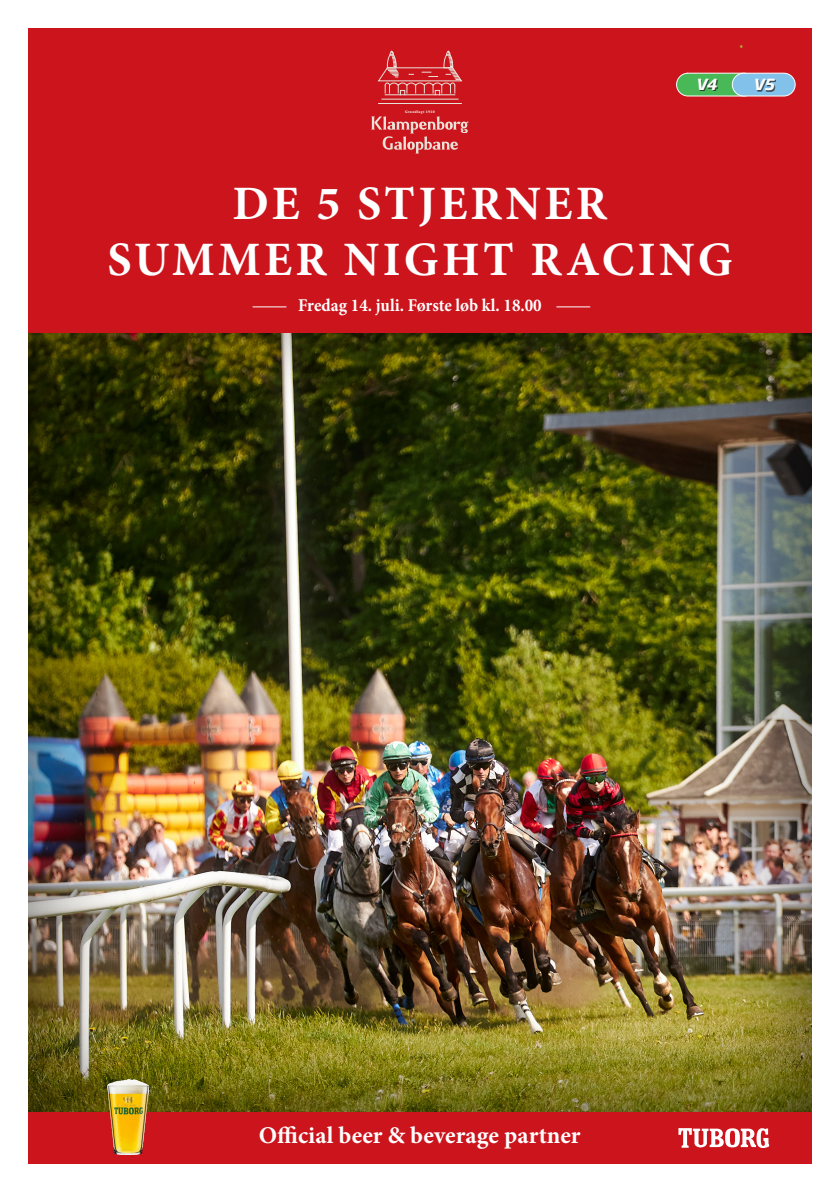
<style>
.page{position:relative;width:840px;height:1191px;background:#fff}
.page>*{position:absolute;margin:0;border:0;box-sizing:border-box;transform-origin:0 0}
.Rubrik{font:700 48px "Minion Pro";letter-spacing:.07em;color:#fff}
.t1{font:700 24px "Minion Pro";color:#fff}
.Rubrik-2{font:700 18px "Minion Pro";color:#fff;scale:.94 1}
.t2{font:italic 700 15.2px "Soho Gothic Pro";color:#fff}
.t3{font:700 4px "Spinoza Pro";letter-spacing:.08em;color:#e8e2d8}
</style>
<div class="page">
<div style="left:22px;top:294px;width:791px;height:821px;background:#231f20;opacity:.75"></div>
<div style="left:28px;top:28px;width:783px;height:305px;background:#cb141c"></div>
<div style="left:28px;top:1112px;width:783px;height:51px;background:#cb141c"></div>
<hr style="left:381px;top:99px;width:77px;height:1px;background:#e8e2d8">
<hr style="left:378px;top:103px;width:83px;height:1px;background:#e8e2d8">
<svg style="left:371px;top:116px;width:97px;height:37px"></svg>
<svg style="left:377px;top:50px;width:85px;height:45px"></svg>
<svg style="left:676px;top:72px;width:119px;height:25px"></svg>
<div style="left:755px;top:79px;width:20px;height:12px;background:#231f20;opacity:.75"></div>
<svg style="left:678px;top:1128px;width:90px;height:20px"></svg>
<img style="left:108px;top:1079px;width:40px;height:75px">
<hr style="left:252px;top:306px;width:34px;height:1px;background:#fff">
<hr style="left:556px;top:306px;width:34px;height:1px;background:#fff">
<p class="t3" style="left:405px;top:110px;width:31px">Grundlagt 1910</p>
<p class="t2" style="left:695px;top:73px;width:23px">V4</p>
<p class="t2" style="left:752px;top:73px;width:23px">V5</p>
<p class="Rubrik" style="left:232px;top:170px;width:376px">DE 5 STJERNER</p>
<p class="Rubrik" style="left:107px;top:226px;width:626px">SUMMER NIGHT RACING</p>
<p class="Rubrik-2" style="left:298px;top:292px;width:260px">Fredag 14. juli. Første løb kl. 18.00</p>
<p class="t1" style="left:258px;top:1118px;width:323px">Official beer &amp; beverage partner</p>
</div>
